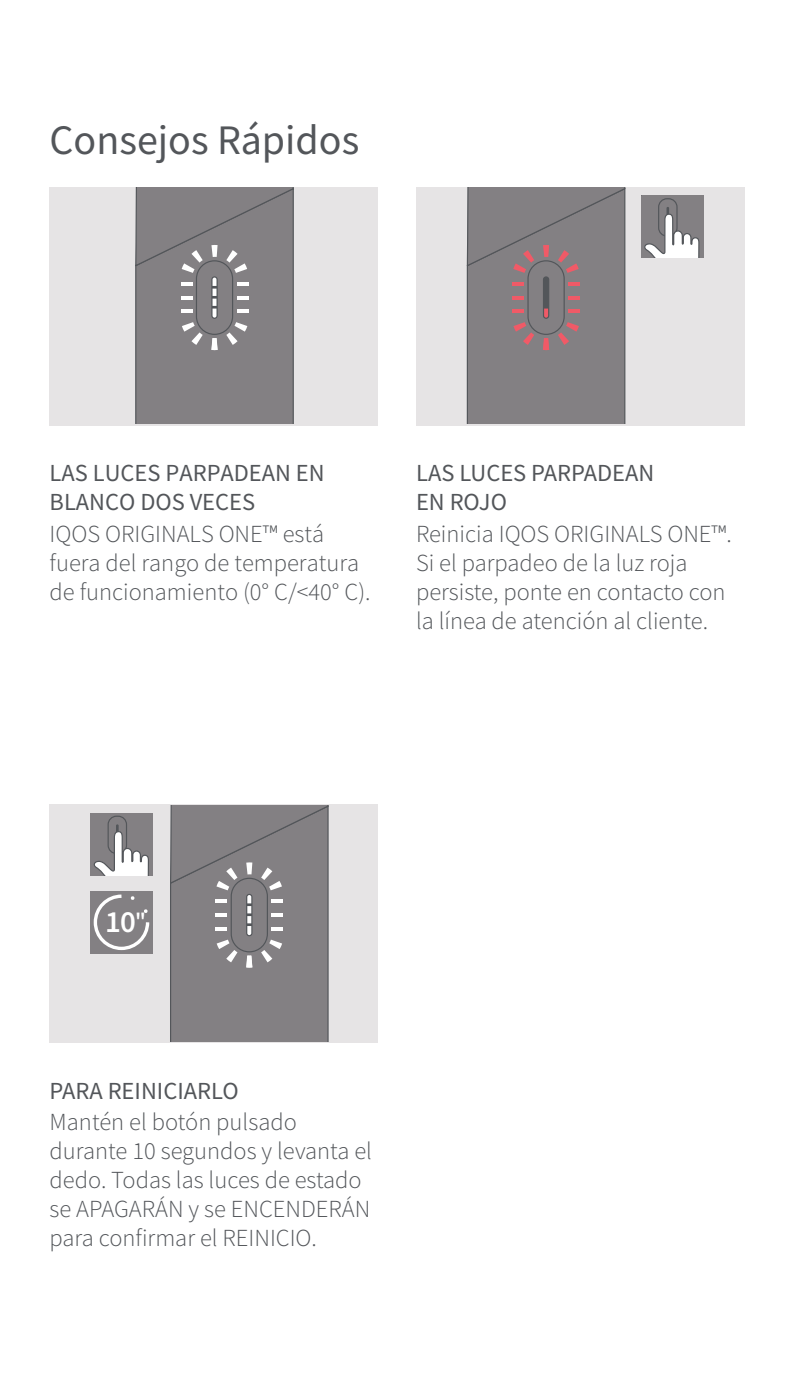
<style>
.page{position:relative;width:795px;height:1386px;background:#fff}
.page>*{position:absolute;margin:0;border:0;box-sizing:border-box;transform-origin:0 0}
.t1{font:42px "Source Sans Pro";color:#53565a}
.t2{font:600 30.8px "Source Sans Pro";color:#fff}
.t3{font:300 24.5px/29.1px "Source Sans Pro";color:#53565a}
.t4{font:24.5px/29.1px "Source Sans Pro";color:#53565a}
.s1{font-size:22.4px}
</style>
<div class="page">
<div style="left:50px;top:187px;width:328px;height:238px;background:#e6e4e5"></div>
<div style="left:135px;top:187px;width:159px;height:237px;background:#838083"></div>
<div style="left:416px;top:187px;width:328px;height:238px;background:#e6e4e5"></div>
<svg style="left:641px;top:196px;width:62px;height:62px;background:#9d9b9d"></svg>
<svg style="left:466px;top:187px;width:160px;height:237px;background:#847e81"></svg>
<div style="left:50px;top:804px;width:328px;height:239px;background:#e6e4e5"></div>
<svg style="left:91px;top:891px;width:62px;height:62px;background:#918e91"></svg>
<svg style="left:91px;top:813px;width:62px;height:62px;background:#9c9a9d"></svg>
<svg style="left:170px;top:805px;width:159px;height:236px;background:#848285"></svg>
<h1 class="t1" style="left:50px;top:113px;width:311px">Consejos Rápidos</h1>
<p class="t4" style="left:50px;top:458px;width:276px">LAS LUCES PARPADEAN EN<br>BLANCO DOS VECES</p>
<p class="t3" style="left:50px;top:519px;width:322px">IQOS ORIGINALS ONE™ está fuera del rango de temperatura de funcionamiento (0° C/&lt;40° C).</p>
<p class="t4" style="left:416px;top:458px;width:240px">LAS LUCES PARPADEAN<br>EN ROJO</p>
<p class="t3" style="left:416px;top:519px;width:317px">Reinicia IQOS ORIGINALS ONE™.<br>Si el parpadeo de la luz roja persiste, ponte en contacto con la línea de atención al cliente.</p>
<p class="t2" style="left:105px;top:902px;width:42px">10<span class="s1">"</span></p>
<p class="t4" style="left:50px;top:1076px;width:190px">PARA REINICIARLO</p>
<p class="t3" style="left:50px;top:1107px;width:324px">Mantén el botón pulsado durante 10 segundos y levanta el dedo. Todas las luces de estado se APAGARÁN y se ENCENDERÁN para confirmar el REINICIO.</p>
</div>
